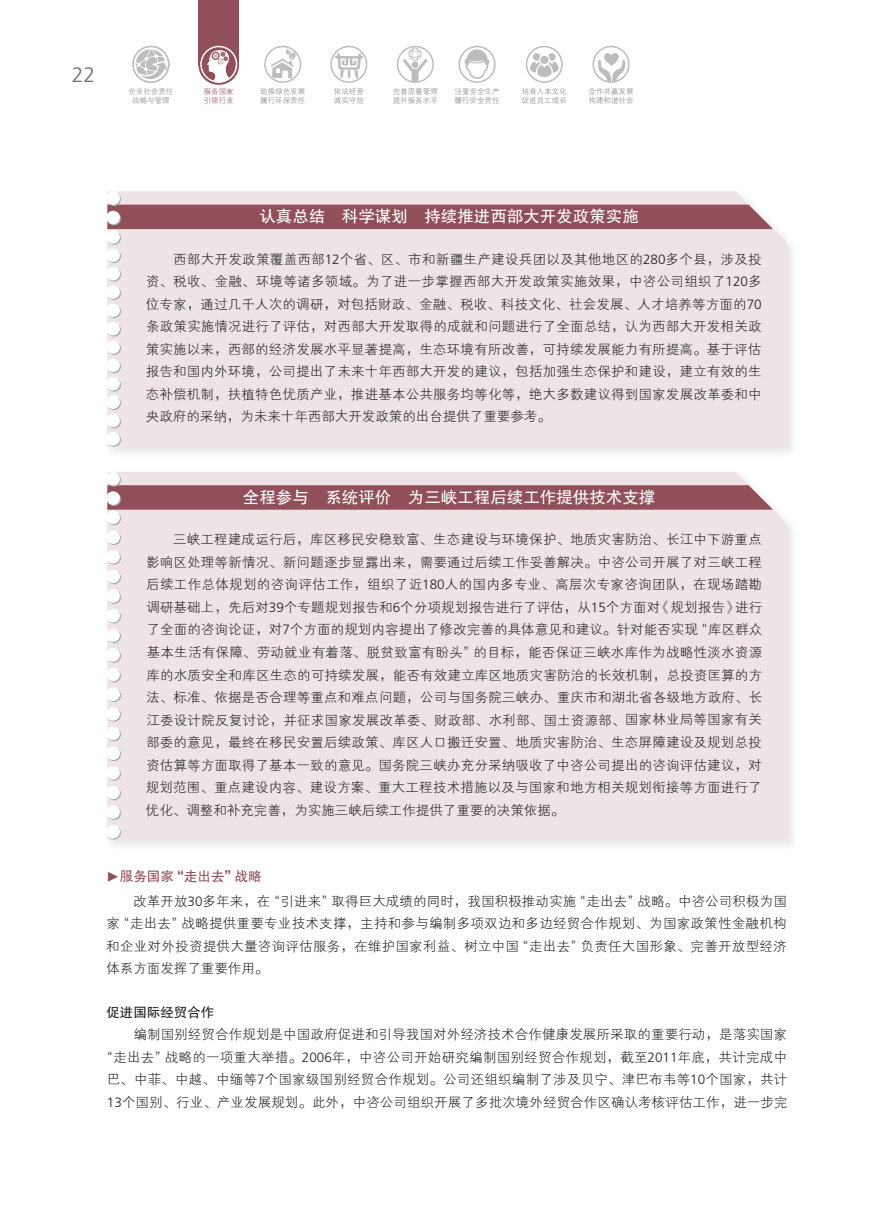
<style>
.page{position:relative;width:893px;height:1212px;background:#fff}
.page>*{position:absolute;margin:0;border:0;box-sizing:border-box;transform-origin:0 0}
.t1{font:300 21px "Frutiger LT Std";color:#6c6d70}
.t2{font:16.5px "FZHTK GBK1 0";color:#fff}
.t3{font:13.5px/22.5px "FZXH1 K GBK1 0";letter-spacing:.01em;color:#231f20;text-align:justify}
.t4{font:13.5px "FZHTK GBK1 0";color:#904f59}
.t5{font:13.5px "FZHTK GBK1 0";color:#231f20}
.t6{font:13.5px "FZXH1 K GBK1 0";color:#904f59}
.t7{font:7.5px/9px "FZXH1 K GBK1 0";color:#808285}
.t8{font:7.5px/9px "FZXH1 K GBK1 0";color:#904f59}
.s1{font-family:"Frutiger LT Std";font-weight:300}
</style>
<div class="page">
<div style="left:199px;top:0;width:40px;height:65px;background:#904f59"></div>
<svg style="left:199px;top:46px;width:40px;height:39px"></svg>
<svg style="left:526px;top:47px;width:36px;height:35px"></svg>
<div style="left:526px;top:46px;width:37px;height:37px;border:2px solid #bcbdc0;border-radius:50%"></div>
<svg style="left:530px;top:53px;width:28px;height:24px"></svg>
<div style="left:132px;top:46px;width:37px;height:37px;border:2px solid #bcbdc0;border-radius:50%"></div>
<svg style="left:136px;top:49px;width:31px;height:34px"></svg>
<svg style="left:265px;top:47px;width:35px;height:35px"></svg>
<div style="left:264px;top:46px;width:37px;height:37px;border:2px solid #bcbdc0;border-radius:50%"></div>
<svg style="left:271px;top:49px;width:28px;height:29px"></svg>
<svg style="left:201px;top:47px;width:36px;height:35px"></svg>
<div style="left:200px;top:46px;width:37px;height:37px;border:2px solid #fff;border-radius:50%"></div>
<svg style="left:207px;top:49px;width:23px;height:34px"></svg>
<svg style="left:331px;top:47px;width:36px;height:35px"></svg>
<div style="left:330px;top:46px;width:37px;height:37px;border:2px solid #bcbdc0;border-radius:50%"></div>
<svg style="left:335px;top:53px;width:28px;height:26px"></svg>
<svg style="left:593px;top:47px;width:36px;height:35px"></svg>
<div style="left:593px;top:46px;width:37px;height:37px;border:2px solid #bcbdc0;border-radius:50%"></div>
<svg style="left:597px;top:51px;width:29px;height:32px"></svg>
<div style="left:397px;top:46px;width:37px;height:37px;border:2px solid #bcbdc0;border-radius:50%"></div>
<svg style="left:403px;top:48px;width:24px;height:34px"></svg>
<svg style="left:459px;top:47px;width:36px;height:35px"></svg>
<div style="left:459px;top:46px;width:37px;height:37px;border:2px solid #bcbdc0;border-radius:50%"></div>
<svg style="left:464px;top:48px;width:26px;height:31px"></svg>
<div style="left:103px;top:187px;width:697px;height:272px;background:#231f20;opacity:.75"></div>
<div style="left:107px;top:191px;width:680px;height:256px;background:#eee4e6"></div>
<div style="left:107px;top:205px;width:666px;height:24px;background:#904f59"></div>
<svg style="left:107px;top:192px;width:14px;height:14px"></svg>
<svg style="left:107px;top:212px;width:14px;height:13px"></svg>
<div style="left:106px;top:191px;width:14px;height:14px;background:#fff;border-radius:50%"></div>
<div style="left:106px;top:211px;width:14px;height:13px;background:#fff;border-radius:50%"></div>
<div style="left:107px;top:231px;width:14px;height:14px;background:#a8a9ad;border-radius:50%"></div>
<div style="left:106px;top:230px;width:14px;height:14px;background:#fff;border-radius:50%"></div>
<svg style="left:107px;top:249px;width:14px;height:14px"></svg>
<div style="left:106px;top:248px;width:14px;height:14px;background:#fff;border-radius:50%"></div>
<svg style="left:107px;top:268px;width:14px;height:13px"></svg>
<div style="left:106px;top:267px;width:14px;height:13px;background:#fff;border-radius:50%"></div>
<div style="left:107px;top:286px;width:14px;height:14px;background:#a8a9ad;border-radius:50%"></div>
<div style="left:106px;top:285px;width:14px;height:14px;background:#fff;border-radius:50%"></div>
<svg style="left:107px;top:305px;width:14px;height:13px"></svg>
<div style="left:106px;top:303px;width:14px;height:14px;background:#fff;border-radius:50%"></div>
<svg style="left:107px;top:323px;width:14px;height:14px"></svg>
<div style="left:106px;top:322px;width:14px;height:13px;background:#fff;border-radius:50%"></div>
<svg style="left:107px;top:341px;width:14px;height:14px"></svg>
<div style="left:106px;top:340px;width:14px;height:14px;background:#fff;border-radius:50%"></div>
<svg style="left:107px;top:360px;width:14px;height:13px"></svg>
<div style="left:106px;top:359px;width:14px;height:13px;background:#fff;border-radius:50%"></div>
<div style="left:107px;top:378px;width:14px;height:14px;background:#a8a9ad;border-radius:50%"></div>
<div style="left:106px;top:377px;width:14px;height:14px;background:#fff;border-radius:50%"></div>
<svg style="left:107px;top:396px;width:14px;height:14px"></svg>
<div style="left:106px;top:395px;width:14px;height:14px;background:#fff;border-radius:50%"></div>
<svg style="left:107px;top:415px;width:14px;height:13px"></svg>
<div style="left:106px;top:414px;width:14px;height:13px;background:#fff;border-radius:50%"></div>
<div style="left:107px;top:433px;width:14px;height:14px;background:#a8a9ad;border-radius:50%"></div>
<div style="left:106px;top:432px;width:14px;height:14px;background:#fff;border-radius:50%"></div>
<div style="left:103px;top:468px;width:697px;height:384px;background:#231f20;opacity:.75"></div>
<div style="left:107px;top:472px;width:680px;height:367px;background:#eee4e6"></div>
<svg style="left:107px;top:485px;width:666px;height:25px"></svg>
<svg style="left:107px;top:473px;width:14px;height:14px"></svg>
<svg style="left:107px;top:492px;width:14px;height:14px"></svg>
<div style="left:106px;top:472px;width:14px;height:13px;background:#fff;border-radius:50%"></div>
<div style="left:106px;top:491px;width:14px;height:14px;background:#fff;border-radius:50%"></div>
<svg style="left:107px;top:512px;width:14px;height:13px"></svg>
<div style="left:106px;top:511px;width:14px;height:13px;background:#fff;border-radius:50%"></div>
<svg style="left:107px;top:531px;width:14px;height:14px"></svg>
<div style="left:106px;top:530px;width:14px;height:14px;background:#fff;border-radius:50%"></div>
<svg style="left:107px;top:551px;width:14px;height:14px"></svg>
<div style="left:106px;top:550px;width:14px;height:13px;background:#fff;border-radius:50%"></div>
<svg style="left:107px;top:571px;width:14px;height:13px"></svg>
<div style="left:106px;top:569px;width:14px;height:14px;background:#fff;border-radius:50%"></div>
<svg style="left:107px;top:590px;width:14px;height:14px"></svg>
<div style="left:106px;top:589px;width:14px;height:14px;background:#fff;border-radius:50%"></div>
<svg style="left:107px;top:610px;width:14px;height:13px"></svg>
<div style="left:106px;top:609px;width:14px;height:13px;background:#fff;border-radius:50%"></div>
<svg style="left:107px;top:629px;width:14px;height:14px"></svg>
<div style="left:106px;top:628px;width:14px;height:14px;background:#fff;border-radius:50%"></div>
<div style="left:107px;top:649px;width:14px;height:14px;background:#a8a9ad;border-radius:50%"></div>
<div style="left:106px;top:648px;width:14px;height:14px;background:#fff;border-radius:50%"></div>
<svg style="left:107px;top:669px;width:14px;height:13px"></svg>
<div style="left:106px;top:668px;width:14px;height:13px;background:#fff;border-radius:50%"></div>
<svg style="left:107px;top:688px;width:14px;height:14px"></svg>
<div style="left:106px;top:687px;width:14px;height:14px;background:#fff;border-radius:50%"></div>
<div style="left:107px;top:708px;width:14px;height:14px;background:#a8a9ad;border-radius:50%"></div>
<div style="left:106px;top:707px;width:14px;height:14px;background:#fff;border-radius:50%"></div>
<svg style="left:107px;top:728px;width:14px;height:13px"></svg>
<div style="left:106px;top:727px;width:14px;height:13px;background:#fff;border-radius:50%"></div>
<svg style="left:107px;top:747px;width:14px;height:14px"></svg>
<div style="left:106px;top:746px;width:14px;height:14px;background:#fff;border-radius:50%"></div>
<svg style="left:107px;top:767px;width:14px;height:14px"></svg>
<div style="left:106px;top:766px;width:14px;height:13px;background:#fff;border-radius:50%"></div>
<svg style="left:107px;top:787px;width:14px;height:13px"></svg>
<div style="left:106px;top:786px;width:14px;height:13px;background:#fff;border-radius:50%"></div>
<svg style="left:107px;top:806px;width:14px;height:14px"></svg>
<div style="left:106px;top:805px;width:14px;height:14px;background:#fff;border-radius:50%"></div>
<svg style="left:107px;top:826px;width:14px;height:13px"></svg>
<div style="left:106px;top:825px;width:14px;height:13px;background:#fff;border-radius:50%"></div>
<h1 class="t1" style="left:72px;top:63px;width:25px">22</h1>
<p class="t7" style="left:128px;top:88px;width:46px;text-align:center">企业社会责任战略与管理</p>
<p class="t8" style="left:204px;top:88px;width:31px">服务国家引领行业</p>
<p class="t7" style="left:260px;top:88px;width:46px">助推绿色发展履行环保责任</p>
<p class="t7" style="left:334px;top:88px;width:31px">依法经营诚实守信</p>
<p class="t7" style="left:393px;top:88px;width:46px">完善质量管理提升服务水平</p>
<p class="t7" style="left:455px;top:88px;width:46px">注重安全生产履行安全责任</p>
<p class="t7" style="left:522px;top:88px;width:46px">培育人本文化促进员工成长</p>
<p class="t7" style="left:589px;top:88px;width:46px">合作共赢发展构建和谐社会</p>
<p class="t2" style="left:259px;top:208px;width:381px">认真总结 科学谋划 持续推进西部大开发政策实施</p>
<p class="t3" style="left:146px;top:248px;width:618px;text-indent:27px">西部大开发政策覆盖西部<span class="s1">12</span>个省、区、市和新疆生产建设兵团以及其他地区的<span class="s1">280</span>多个县，涉及投资、税收、金融、环境等诸多领域。为了进一步掌握西部大开发政策实施效果，中咨公司组织了<span class="s1">120</span>多位专家，通过几千人次的调研，对包括财政、金融、税收、科技文化、社会发展、人才培养等方面的<span class="s1">70</span>条政策实施情况进行了评估，对西部大开发取得的成就和问题进行了全面总结，认为西部大开发相关政策实施以来，西部的经济发展水平显著提高，生态环境有所改善，可持续发展能力有所提高。基于评估报告和国内外环境，公司提出了未来十年西部大开发的建议，包括加强生态保护和建设，建立有效的生态补偿机制，扶植特色优质产业，推进基本公共服务均等化等，绝大多数建议得到国家发展改革委和中央政府的采纳，为未来十年西部大开发政策的出台提供了重要参考。</p>
<p class="t2" style="left:243px;top:488px;width:414px">全程参与 系统评价 为三峡工程后续工作提供技术支撑</p>
<p class="t3" style="left:146px;top:529px;width:618px;text-indent:27px">三峡工程建成运行后，库区移民安稳致富、生态建设与环境保护、地质灾害防治、长江中下游重点影响区处理等新情况、新问题逐步显露出来，需要通过后续工作妥善解决。中咨公司开展了对三峡工程后续工作总体规划的咨询评估工作，组织了近<span class="s1">180</span>人的国内多专业、高层次专家咨询团队，在现场踏勘调研基础上，先后对<span class="s1">39</span>个专题规划报告和<span class="s1">6</span>个分项规划报告进行了评估，从<span class="s1">15</span>个方面对《规划报告》进行了全面的咨询论证，对<span class="s1">7</span>个方面的规划内容提出了修改完善的具体意见和建议。针对能否实现“库区群众基本生活有保障、劳动就业有着落、脱贫致富有盼头”的目标，能否保证三峡水库作为战略性淡水资源库的水质安全和库区生态的可持续发展，能否有效建立库区地质灾害防治的长效机制，总投资匡算的方法、标准、依据是否合理等重点和难点问题，公司与国务院三峡办、重庆市和湖北省各级地方政府、长江委设计院反复讨论，并征求国家发展改革委、财政部、水利部、国土资源部、国家林业局等国家有关部委的意见，最终在移民安置后续政策、库区人口搬迁安置、地质灾害防治、生态屏障建设及规划总投资估算等方面取得了基本一致的意见。国务院三峡办充分采纳吸收了中咨公司提出的咨询评估建议，对规划范围、重点建设内容、建设方案、重大工程技术措施以及与国家和地方相关规划衔接等方面进行了优化、调整和补充完善，为实施三峡后续工作提供了重要的决策依据。</p>
<p class="t6" style="left:120px;top:869px;width:15px;rotate:90deg">▲</p>
<p class="t4" style="left:120px;top:869px;width:143px">服务国家“走出去”战略</p>
<p class="t3" style="left:106px;top:890px;width:682px;text-indent:27px">改革开放<span class="s1">30</span>多年来，在“引进来”取得巨大成绩的同时，我国积极推动实施“走出去”战略。中咨公司积极为国家“走出去”战略提供重要专业技术支撑，主持和参与编制多项双边和多边经贸合作规划、为国家政策性金融机构和企业对外投资提供大量咨询评估服务，在维护国家利益、树立中国“走出去”负责任大国形象、完善开放型经济体系方面发挥了重要作用。</p>
<p class="t5" style="left:106px;top:1004px;width:109px">促进国际经贸合作</p>
<p class="t3" style="left:100px;top:1023px;width:689px;text-align:right">编制国别经贸合作规划是中国政府促进和引导我国对外经济技术合作健康发展所采取的重要行动，是落实国家<br>“走出去”战略的一项重大举措。<span class="s1">2006</span>年，中咨公司开始研究编制国别经贸合作规划，截至<span class="s1">2011</span>年底，共计完成中巴、中菲、中越、中缅等<span class="s1">7</span>个国家级国别经贸合作规划。公司还组织编制了涉及贝宁、津巴布韦等<span class="s1">10</span>个国家，共计<span class="s1">13</span>个国别、行业、产业发展规划。此外，中咨公司组织开展了多批次境外经贸合作区确认考核评估工作，进一步完</p>
</div>
